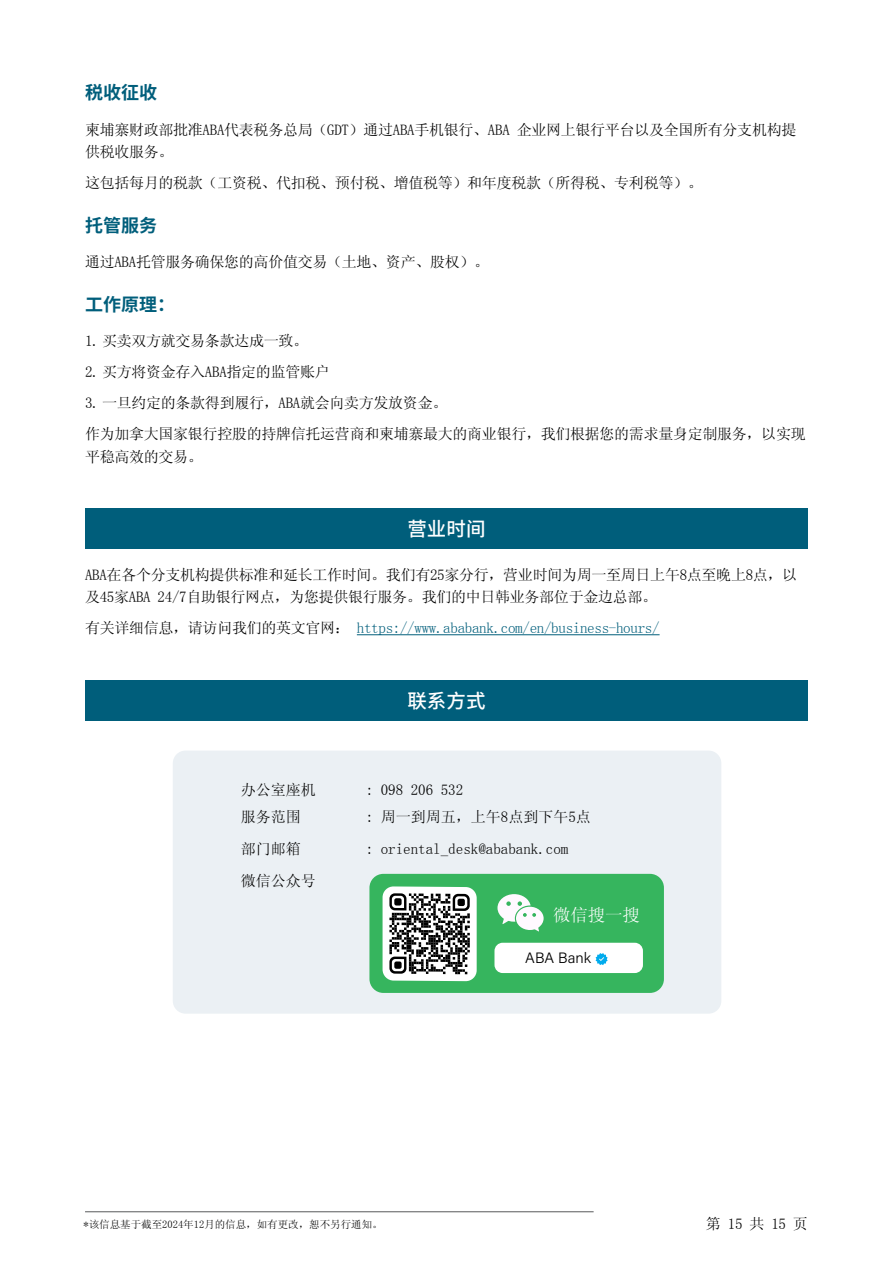
<style>
.page{position:relative;width:893px;height:1263px;background:#fff}
.page>*{position:absolute;margin:0;border:0;box-sizing:border-box;transform-origin:0 0}
.t1{font:500 19.5px "Noto Sans SC";color:#fff}
.t2{font:700 18px "Noto Sans SC";color:#005e7b}
.t3{font:17.4px "Sim Sun";color:#fff}
.t4{font:15px/22.5px "Sim Sun";letter-spacing:-.02em;color:#000}
.t5{font:15px "Sim Sun";letter-spacing:-.02em;color:#005e7b}
.t6{font:15px "Sim Sun";color:#000}
.t7{font:300 15px "Acumin Pro";color:#000}
.t8{font:10.5px "Sim Sun";color:#000}
.s1{color:#000}
</style>
<div class="page">
<hr style="left:85px;top:1211px;width:509px;height:1px;background:#58595b">
<div style="left:173px;top:750px;width:548px;height:264px;background:#ebf0f4;border-radius:13px"></div>
<div style="left:369px;top:874px;width:295px;height:119px;background:#36b55e;border-radius:14px"></div>
<svg style="left:497px;top:894px;width:47px;height:37px"></svg>
<div style="left:494px;top:943px;width:149px;height:30px;background:#fff;border-radius:8px"></div>
<svg style="left:595px;top:953px;width:13px;height:12px"></svg>
<svg style="left:383px;top:886px;width:94px;height:95px"></svg>
<div style="left:394px;top:898px;width:8px;height:7px;background:#000;border-radius:2px"></div>
<div style="left:458px;top:899px;width:7px;height:7px;background:#000;border-radius:2px"></div>
<div style="left:394px;top:961px;width:8px;height:8px;background:#000;border-radius:2px"></div>
<div style="left:85px;top:508px;width:723px;height:41px;background:#005e7b"></div>
<hr style="left:357px;top:634px;width:303px;height:1px;background:#005e7b">
<div style="left:85px;top:680px;width:723px;height:41px;background:#005e7b"></div>
<p class="t2" style="left:85px;top:83px;width:73px">税收征收</p>
<p class="t4" style="left:85px;top:118px;width:713px">柬埔寨财政部批准ABA代表税务总局（GDT）通过ABA手机银行、ABA 企业网上银行平台以及全国所有分支机构提供税收服务。</p>
<p class="t4" style="left:85px;top:172px;width:619px">这包括每月的税款（工资税、代扣税、预付税、增值税等）和年度税款（所得税、专利税等）。</p>
<p class="t2" style="left:85px;top:215px;width:73px">托管服务</p>
<p class="t4" style="left:85px;top:251px;width:406px">通过ABA托管服务确保您的高价值交易（土地、资产、股权）。</p>
<p class="t2" style="left:85px;top:294px;width:91px">工作原理：</p>
<p class="t4" style="left:85px;top:330px;width:225px">1. 买卖双方就交易条款达成一致。</p>
<p class="t4" style="left:85px;top:361px;width:246px">2. 买方将资金存入ABA指定的监管账户</p>
<p class="t4" style="left:85px;top:387px;width:722px;line-height:31px">3. 一旦约定的条款得到履行，ABA就会向卖方发放资金。<br>作为加拿大国家银行控股的持牌信托运营商和柬埔寨最大的商业银行，我们根据您的需求量身定制服务，以实现</p>
<p class="t4" style="left:85px;top:445px;width:119px">平稳高效的交易。</p>
<h1 class="t1" style="left:407px;top:518px;width:79px">营业时间</h1>
<p class="t4" style="left:85px;top:563px;width:714px">ABA在各个分支机构提供标准和延长工作时间。我们有25家分行，营业时间为周一至周日上午8点至晚上8点，以及45家ABA 24/7自助银行网点，为您提供银行服务。我们的中日韩业务部位于金边总部。</p>
<p class="t5" style="left:85px;top:621px;width:576px"><span class="s1">有关详细信息，请访问我们的英文官网：</span> https://www.ababank.com/en/business-hours/</p>
<h1 class="t1" style="left:407px;top:690px;width:79px">联系方式</h1>
<p class="t4" style="left:241px;top:779px;width:76px">办公室座机</p>
<p class="t6" style="left:366px;top:782px;width:99px">: 098 206 532</p>
<p class="t4" style="left:241px;top:805px;width:61px">服务范围</p>
<p class="t6" style="left:366px;top:809px;width:226px">: 周一到周五，上午8点到下午5点</p>
<p class="t4" style="left:241px;top:837px;width:61px">部门邮箱</p>
<p class="t6" style="left:366px;top:841px;width:204px">: oriental_desk@ababank.com</p>
<p class="t4" style="left:241px;top:869px;width:76px">微信公众号</p>
<p class="t3" style="left:553px;top:906px;width:88px">微信搜一搜</p>
<p class="t7" style="left:525px;top:948px;width:67px">ABA Bank</p>
<p class="t8" style="left:84px;top:1219px;width:301px">*该信息基于截至2024年12月的信息，如有更改，恕不另行通知。</p>
<p class="t4" style="left:706px;top:1213px;width:103px">第 15 共 15 页</p>
</div>
